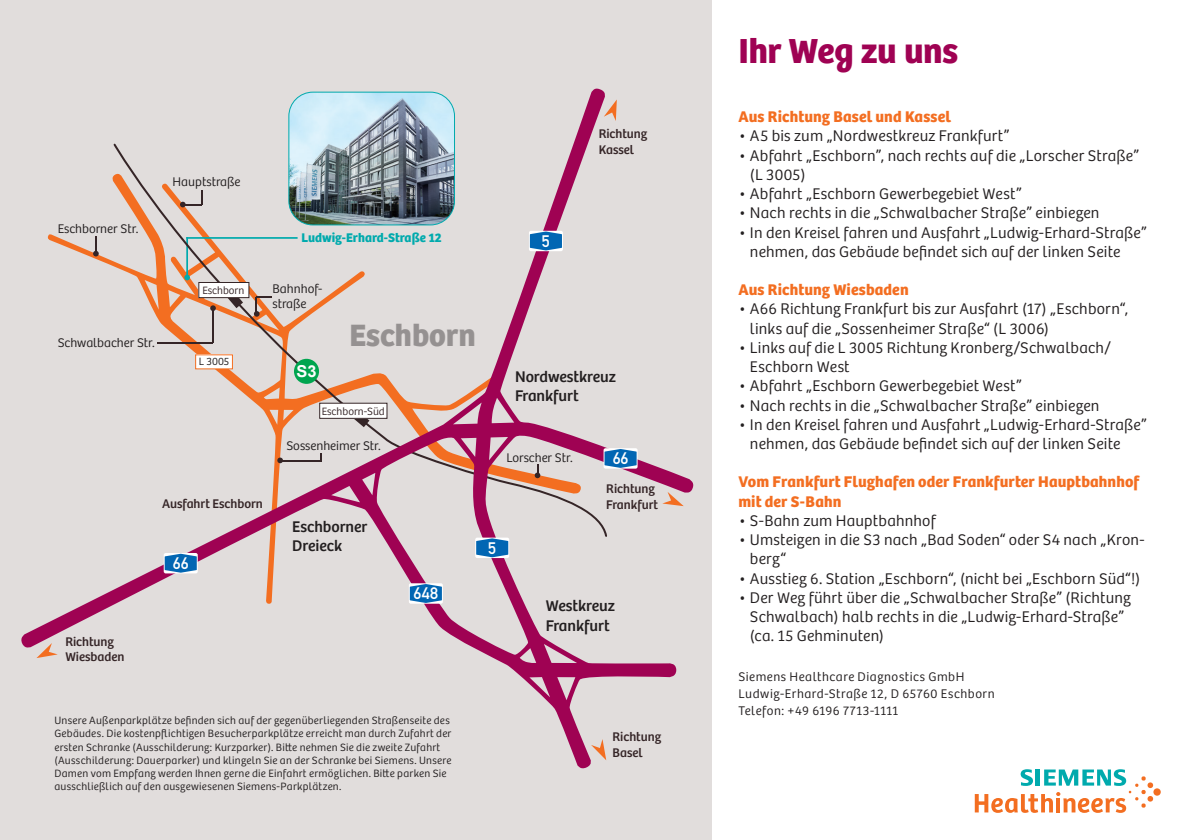
<style>
.page{position:relative;width:1191px;height:840px;background:#fff}
.page>*{position:absolute;margin:0;border:0;box-sizing:border-box;transform-origin:0 0}
.t1{font:36px "Bree SH Headline Regular";letter-spacing:-.01em;color:#9f0253}
.t2{font:32px "Bree SH Headline Regular";color:rgb(35 31 32/.4)}
.t3{font:16.4px "DIN Mittelschrift";letter-spacing:.01em;color:#fff}
.t4{font:700 16.4px "Arial";color:#fff}
.t5{font:16px/19.2px "Bree SH Text Light";letter-spacing:.01em;color:#231f20}
.t6{font:16px/19.2px "Bree SH Text Bold";letter-spacing:.01em;color:#f36e21}
.t7{font:16px/19.2px "Bree SH Text Regular";color:#231f20}
.t8{font:13px/17px "Bree SH Text Light";letter-spacing:.04em;color:#231f20}
.t9{font:13px/15.6px "Bree SH Text Light";letter-spacing:.015em;color:#231f20}
.t10{font:13px/15.6px "Bree SH Text Regular";color:#352527}
.t11{font:13px "Bree SH Text Bold";color:#00aaad}
.t12{font:11px/13.2px "Bree SH Text Light";letter-spacing:.02em;color:#231f20}
.t13{font:11px "Bree SH Text Light";color:#352527}
</style>
<div class="page">
<div style="left:0;top:0;width:711px;height:839px;background:#e1dddc"></div>
<svg style="left:974px;top:769px;width:186px;height:43px"></svg>
<svg style="left:21px;top:88px;width:673px;height:681px"></svg>
<svg style="left:164px;top:552px;width:34px;height:21px"></svg>
<svg style="left:165px;top:553px;width:32px;height:19px"></svg>
<svg style="left:603px;top:448px;width:34px;height:20px"></svg>
<svg style="left:604px;top:448px;width:32px;height:19px"></svg>
<svg style="left:529px;top:231px;width:34px;height:20px"></svg>
<svg style="left:530px;top:231px;width:32px;height:19px"></svg>
<svg style="left:475px;top:537px;width:34px;height:20px"></svg>
<svg style="left:476px;top:538px;width:32px;height:19px"></svg>
<svg style="left:409px;top:583px;width:34px;height:20px"></svg>
<svg style="left:410px;top:583px;width:32px;height:19px"></svg>
<img style="left:289px;top:92px;width:165px;height:133px">
<div style="left:288px;top:92px;width:167px;height:133px;border:1px solid #00aaad;border-radius:24px"></div>
<p class="t9" style="left:58px;top:221px;width:82px">Eschborner Str.</p>
<p class="t9" style="left:173px;top:174px;width:69px">Hauptstraße</p>
<p class="t9" style="left:58px;top:334px;width:99px">Schwalbacher Str.</p>
<p class="t13" style="left:202px;top:284px;width:43px">Eschborn</p>
<p class="t12" style="left:199px;top:355px;width:32px">L 3005</p>
<p class="t11" style="left:302px;top:229px;width:141px">Ludwig-Erhard-Straße 12</p>
<p class="t9" style="left:272px;top:280px;width:51px">Bahnhof&shy;straße</p>
<p class="t4" style="left:296px;top:360px;width:22px">S3</p>
<h2 class="t2" style="left:349px;top:315px;width:128px">Eschborn</h2>
<p class="t13" style="left:322px;top:404px;width:64px">Eschborn-Süd</p>
<p class="t9" style="left:286px;top:437px;width:96px">Sossenheimer Str.</p>
<p class="t10" style="left:65px;top:633px;width:61px">Richtung<br>Wiesbaden</p>
<p class="t10" style="left:162px;top:496px;width:102px">Ausfahrt Eschborn</p>
<p class="t3" style="left:173px;top:553px;width:17px">66</p>
<p class="t7" style="left:292px;top:517px;width:77px">Eschborner<br>Dreieck</p>
<p class="t3" style="left:413px;top:583px;width:26px">648</p>
<p class="t3" style="left:542px;top:231px;width:9px">5</p>
<p class="t10" style="left:598px;top:126px;width:50px">Richtung<br>Kassel</p>
<p class="t7" style="left:515px;top:367px;width:102px">Nordwestkreuz<br>Frankfurt</p>
<p class="t9" style="left:506px;top:449px;width:68px">Lorscher Str.</p>
<p class="t3" style="left:488px;top:538px;width:9px">5</p>
<p class="t3" style="left:612px;top:448px;width:17px">66</p>
<p class="t10" style="left:606px;top:481px;width:53px">Richtung<br>Frankfurt</p>
<p class="t7" style="left:546px;top:596px;width:70px">Westkreuz<br>Frankfurt</p>
<p class="t12" style="left:54px;top:713px;width:398px">Unsere Außenparkplätze befinden sich auf der gegenüberliegenden Straßenseite des Gebäudes. Die kostenpflichtigen Besucherparkplätze erreicht man durch Zufahrt der ersten Schranke (Ausschilderung: Kurzparker). Bitte nehmen Sie die zweite Zufahrt (Ausschilderung: Dauerparker) und klingeln Sie an der Schranke bei Siemens. Unsere Damen vom Empfang werden Ihnen gerne die Einfahrt ermöglichen. Bitte parken Sie ausschließlich auf den ausgewiesenen Siemens-Parkplätzen.</p>
<p class="t10" style="left:612px;top:729px;width:50px">Richtung<br>Basel</p>
<h1 class="t1" style="left:738px;top:30px;width:221px">Ihr Weg zu uns</h1>
<p class="t6" style="left:738px;top:107px;width:214px">Aus Richtung Basel und Kassel</p>
<p class="t5" style="left:738px;top:127px;width:272px">• A5 bis zum „Nordwestkreuz Frankfurt”</p>
<p class="t5" style="left:750px;top:146px;width:390px;text-indent:-12px">• Abfahrt „Eschborn”, nach rechts auf die „Lorscher Straße” (L 3005)</p>
<p class="t5" style="left:738px;top:184px;width:285px">• Abfahrt „Eschborn Gewerbegebiet West”</p>
<p class="t5" style="left:738px;top:203px;width:362px">• Nach rechts in die „Schwalbacher Straße” einbiegen</p>
<p class="t5" style="left:750px;top:223px;width:398px;text-indent:-12px">• In den Kreisel fahren und Ausfahrt „Ludwig-Erhard-Straße” nehmen, das Gebäude befindet sich auf der linken Seite</p>
<p class="t6" style="left:738px;top:280px;width:172px">Aus Richtung Wiesbaden</p>
<p class="t5" style="left:750px;top:299px;width:380px;text-indent:-12px">• A66 Richtung Frankfurt bis zur Ausfahrt (17) „Eschborn“, links auf die „Sossenheimer Straße“ (L 3006)</p>
<p class="t5" style="left:750px;top:338px;width:362px;text-indent:-12px">• Links auf die L 3005 Richtung Kronberg/Schwalbach/<br>Eschborn West</p>
<p class="t5" style="left:738px;top:376px;width:285px">• Abfahrt „Eschborn Gewerbegebiet West”</p>
<p class="t5" style="left:738px;top:395px;width:362px">• Nach rechts in die „Schwalbacher Straße” einbiegen</p>
<p class="t5" style="left:750px;top:415px;width:398px;text-indent:-12px">• In den Kreisel fahren und Ausfahrt „Ludwig-Erhard-Straße” nehmen, das Gebäude befindet sich auf der linken Seite</p>
<p class="t6" style="left:738px;top:472px;width:402px">Vom Frankfurt Flughafen oder Frankfurter Hauptbahnhof mit der S-Bahn</p>
<p class="t5" style="left:738px;top:511px;width:199px">• S-Bahn zum Hauptbahnhof</p>
<p class="t5" style="left:750px;top:530px;width:396px;text-indent:-12px">• Umsteigen in die S3 nach „Bad Soden“ oder S4 nach „Kron&shy;berg“</p>
<p class="t5" style="left:738px;top:568px;width:403px">• Ausstieg 6. Station „Eschborn“, (nicht bei „Eschborn Süd“!)</p>
<p class="t5" style="left:750px;top:587px;width:382px;text-indent:-12px">• Der Weg führt über die „Schwalbacher Straße” (Richtung<br>Schwalbach) halb rechts in die „Ludwig-Erhard-Straße” (ca. 15 Gehminuten)</p>
<p class="t8" style="left:738px;top:668px;width:258px">Siemens Healthcare Diagnostics GmbH<br>Ludwig-Erhard-Straße 12, D 65760 Eschborn<br>Telefon: +49 6196 7713-1111</p>
</div>
